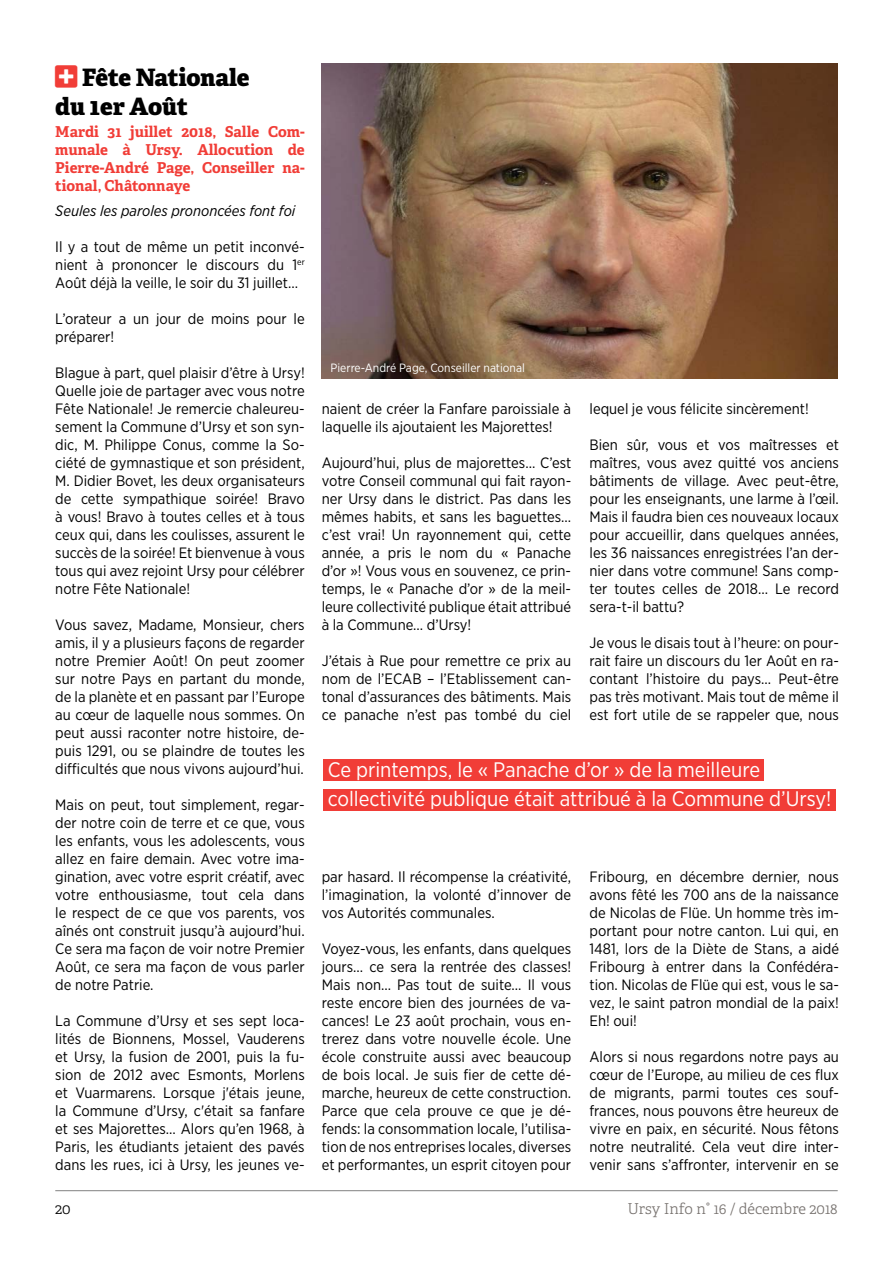
<style>
.page{position:relative;width:893px;height:1263px;background:#fff}
.page>*{position:absolute;margin:0;border:0;box-sizing:border-box;transform-origin:0 0}
.t1{font:800 24px/28.8px "Adelle Basic";color:#000}
.t2{font:21px/29.4px "Gotham Narrow";color:#fff}
.t3{font:15px/18px "Gotham Narrow";color:#000;text-align:justify}
.t4{font:700 15px/18px "Adelle Basic";color:#f13d37;text-align:justify}
.t5{font:italic 15px "Gotham Narrow";color:#000}
.t6{font:300 15px "Adelle Basic";color:#787370}
.t7{font:300 15px "Adelle Basic";color:#000}
.t8{font:12px "Gotham Narrow";color:#fff}
.s1{color:#f13d37}
</style>
<div class="page">
<hr style="left:55px;top:1190px;width:783px;height:1px;background:#000">
<img style="left:322px;top:64px;width:516px;height:314px">
<div style="left:323px;top:760px;width:441px;height:21px;background:#f13d37"></div>
<div style="left:323px;top:789px;width:513px;height:21px;background:#f13d37"></div>
<h1 class="t1" style="left:55px;top:63px;width:196px"><span class="s1">☑</span> Fête Nationale du 1er Août</h1>
<p class="t4" style="left:55px;top:123px;width:251px">Mardi 31 juillet 2018, Salle Com&shy;munale à Ursy. Allocution de Pierre-André Page, Conseiller na&shy;tional, Châtonnaye</p>
<p class="t5" style="left:55px;top:201px;width:242px">Seules les paroles prononcées font foi</p>
<p class="t3" style="left:55px;top:237px;width:251px">Il y a tout de même un petit inconvé&shy;nient à prononcer le discours du 1<sup>er </sup>Août déjà la veille, le soir du 31 juillet…</p>
<p class="t3" style="left:55px;top:309px;width:251px">L’orateur a un jour de moins pour le préparer!</p>
<p class="t3" style="left:55px;top:363px;width:251px">Blague à part, quel plaisir d’être à Ursy!<br>Quelle joie de partager avec vous notre Fête Nationale! Je remercie chaleureu&shy;sement la Commune d’Ursy et son syn&shy;dic, M. Philippe Conus, comme la So&shy;ciété de gymnastique et son président, M. Didier Bovet, les deux organisateurs de cette sympathique soirée! Bravo à vous! Bravo à toutes celles et à tous ceux qui, dans les coulisses, assurent le succès de la soirée! Et bienvenue à vous tous qui avez rejoint Ursy pour célébrer notre Fête Nationale!</p>
<p class="t3" style="left:55px;top:615px;width:251px">Vous savez, Madame, Monsieur, chers amis, il y a plusieurs façons de regarder notre Premier Août! On peut zoomer sur notre Pays en partant du monde, de la planète et en passant par l’Europe au cœur de laquelle nous sommes. On peut aussi raconter notre histoire, de&shy;puis 1291, ou se plaindre de toutes les difficultés que nous vivons aujourd’hui.</p>
<p class="t3" style="left:55px;top:795px;width:251px">Mais on peut, tout simplement, regar&shy;der notre coin de terre et ce que, vous les enfants, vous les adolescents, vous allez en faire demain. Avec votre ima&shy;gination, avec votre esprit créatif, avec votre enthousiasme, tout cela dans le respect de ce que vos parents, vos aînés ont construit jusqu’à aujourd’hui.<br>Ce sera ma façon de voir notre Premier Août, ce sera ma façon de vous parler de notre Patrie.</p>
<p class="t3" style="left:55px;top:1011px;width:251px">La Commune d’Ursy et ses sept loca&shy;lités de Bionnens, Mossel, Vauderens et Ursy, la fusion de 2001, puis la fu&shy;sion de 2012 avec Esmonts, Morlens et Vuarmarens. Lorsque j'étais jeune, la Commune d’Ursy, c'était sa fanfare et ses Majorettes… Alors qu’en 1968, à Paris, les étudiants jetaient des pavés dans les rues, ici à Ursy, les jeunes ve-</p>
<p class="t8" style="left:331px;top:360px;width:196px">Pierre-André Page, Conseiller national</p>
<p class="t3" style="left:322px;top:399px;width:251px">naient de créer la Fanfare paroissiale à laquelle ils ajoutaient les Majorettes!</p>
<p class="t3" style="left:322px;top:453px;width:251px">Aujourd’hui, plus de majorettes… C’est votre Conseil communal qui fait rayon&shy;ner Ursy dans le district. Pas dans les mêmes habits, et sans les baguettes… c’est vrai! Un rayonnement qui, cette année, a pris le nom du « Panache d’or »! Vous vous en souvenez, ce prin&shy;temps, le « Panache d’or » de la meil&shy;leure collectivité publique était attribué à la Commune… d’Ursy!</p>
<p class="t3" style="left:322px;top:651px;width:251px">J’étais à Rue pour remettre ce prix au nom de l’ECAB – l’Etablissement can&shy;tonal d’assurances des bâtiments. Mais ce panache n’est pas tombé du ciel</p>
<p class="t3" style="left:589px;top:399px;width:221px">lequel je vous félicite sincèrement!</p>
<p class="t3" style="left:589px;top:435px;width:251px">Bien sûr, vous et vos maîtresses et maîtres, vous avez quitté vos anciens bâtiments de village. Avec peut-être, pour les enseignants, une larme à l’œil.<br>Mais il faudra bien ces nouveaux locaux pour accueillir, dans quelques années, les 36 naissances enregistrées l’an der&shy;nier dans votre commune! Sans comp&shy;ter toutes celles de 2018… Le record sera-t-il battu?</p>
<p class="t3" style="left:589px;top:633px;width:251px">Je vous le disais tout à l’heure: on pour&shy;rait faire un discours du 1er Août en ra&shy;contant l’histoire du pays… Peut-être pas très motivant. Mais tout de même il est fort utile de se rappeler que, nous</p>
<h2 class="t2" style="left:328px;top:754px;width:505px">Ce printemps, le « Panache d’or » de la meilleure collectivité publique était attribué à la Commune d’Ursy!</h2>
<p class="t3" style="left:322px;top:867px;width:251px">par hasard. Il récompense la créativité, l’imagination, la volonté d’innover de vos Autorités communales.</p>
<p class="t3" style="left:322px;top:939px;width:251px">Voyez-vous, les enfants, dans quelques jours… ce sera la rentrée des classes!<br>Mais non… Pas tout de suite… Il vous reste encore bien des journées de va&shy;cances! Le 23 août prochain, vous en&shy;trerez dans votre nouvelle école. Une école construite aussi avec beaucoup de bois local. Je suis fier de cette dé&shy;marche, heureux de cette construction.<br>Parce que cela prouve ce que je dé&shy;fends: la consommation locale, l’utilisa&shy;tion de nos entreprises locales, diverses et performantes, un esprit citoyen pour</p>
<p class="t3" style="left:589px;top:867px;width:251px">Fribourg, en décembre dernier, nous avons fêté les 700 ans de la naissance de Nicolas de Flüe. Un homme très im&shy;portant pour notre canton. Lui qui, en 1481, lors de la Diète de Stans, a aidé Fribourg à entrer dans la Confédéra&shy;tion. Nicolas de Flüe qui est, vous le sa&shy;vez, le saint patron mondial de la paix!<br>Eh! oui!</p>
<p class="t3" style="left:589px;top:1047px;width:251px">Alors si nous regardons notre pays au cœur de l’Europe, au milieu de ces flux de migrants, parmi toutes ces souf&shy;frances, nous pouvons être heureux de vivre en paix, en sécurité. Nous fêtons notre neutralité. Cela veut dire inter&shy;venir sans s’affronter, intervenir en se</p>
<p class="t7" style="left:55px;top:1200px;width:17px">20</p>
<p class="t6" style="left:627px;top:1200px;width:212px">Ursy Info n° 16 / décembre 2018</p>
</div>
